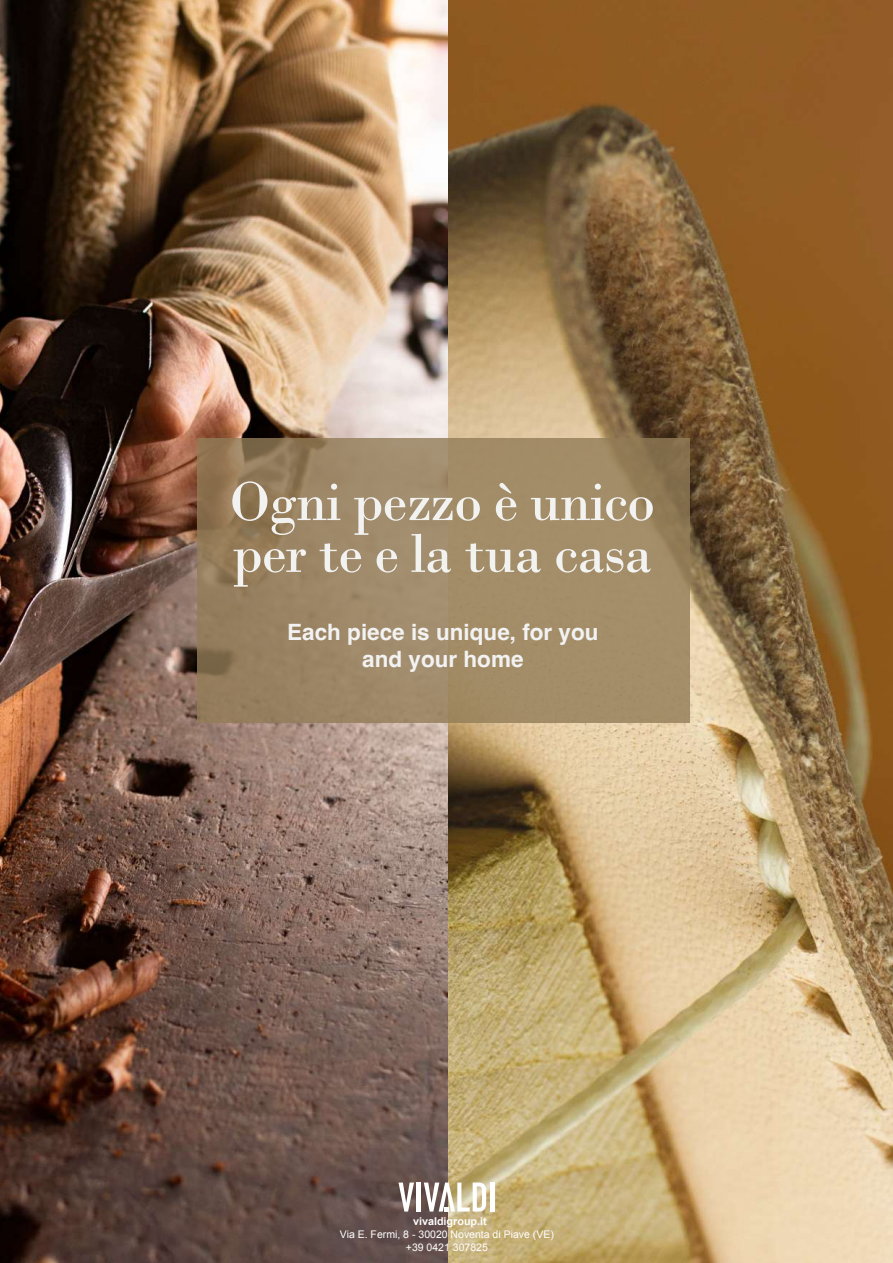
<style>
.page{position:relative;width:893px;height:1263px;background:#fff}
.page>*{position:absolute;margin:0;border:0;box-sizing:border-box;transform-origin:0 0}
.t1{font:57.75px/51.8px "Bodoni";letter-spacing:-.025em;color:#f2f2f1}
.t2{font:700 22.5px/27px "Helvetica";color:#f2f2f2;text-align:center}
.t3{font:700 10.8px "Arial";color:#fff}
.t4{font:10.5px/12.6px "Arial";color:#fff;text-align:center}
</style>
<div class="page">
<img style="left:447px;top:0;width:446px;height:1263px">
<img style="left:0;top:0;width:447px;height:1263px">
<svg style="left:198px;top:438px;width:492px;height:285px;background:#9d8764"></svg>
<svg style="left:398px;top:1182px;width:16px;height:29px"></svg>
<hr style="left:417px;top:1182px;width:4px;height:29px;background:#fff">
<div style="left:490px;top:1182px;width:5px;height:29px;background:#fff"></div>
<svg style="left:424px;top:1182px;width:62px;height:29px"></svg>
<h1 class="t1" style="left:229px;top:476px;width:427px">Ogni pezzo è unico per te e la tua casa</h1>
<h2 class="t2" style="left:287px;top:621px;width:313px">Each piece is unique, for you and your home</h2>
<p class="t3" style="left:413px;top:1214px;width:75px">vivaldigroup.it</p>
<p class="t4" style="left:340px;top:1228px;width:215px">Via E. Fermi, 8 - 30020 Noventa di Piave (VE) +39 0421 307825</p>
</div>
